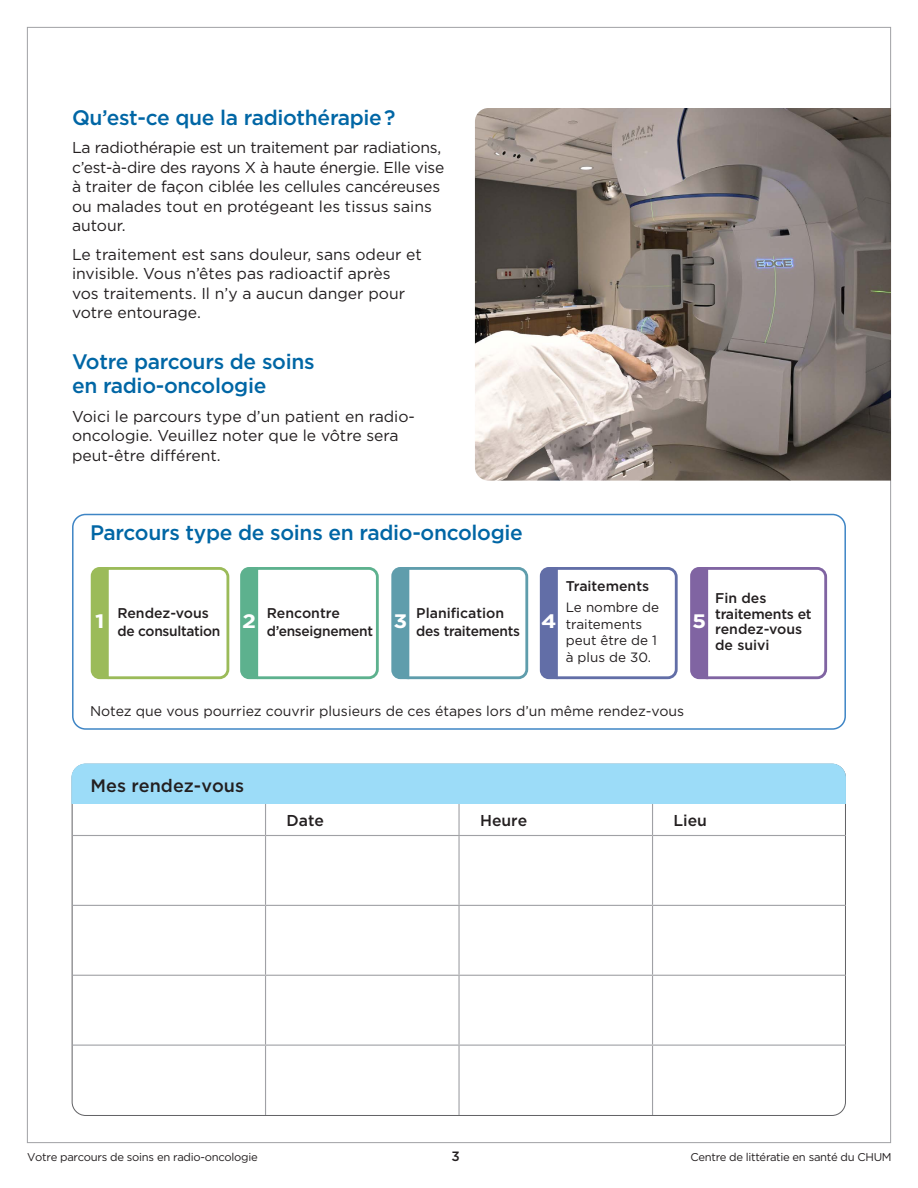
<style>
.page{position:relative;width:918px;height:1188px;background:#fff}
.page>*{position:absolute;margin:0;border:0;box-sizing:border-box;transform-origin:0 0}
.t1{font:500 21px/24px "Gotham";letter-spacing:-.015em;color:#0066a5}
.t2{font:700 19.5px "Gotham";color:#fff;scale:1.15 1}
.t3{font:500 18px "Gotham";color:#231f20}
.t4{font:15.75px/19.5px "Gotham";color:#231f20}
.t5{font:500 15.75px "Gotham";color:#231f20}
.t6{font:500 14.1px/18px "Gotham";letter-spacing:-.015em;color:#231f20}
.t7{font:14.1px "Gotham";color:#231f20}
.t8{font:13.5px/16.5px "Gotham";color:#231f20}
.t9{font:500 13.5px "Gotham";color:#231f20}
.t10{font:11.25px "Gotham";letter-spacing:-.025em;color:#231f20}
</style>
<div class="page">
<img style="left:475px;top:108px;width:416px;height:373px">
<div style="left:72px;top:514px;width:774px;height:216px;border:2px solid #3e85c5;border-radius:13px"></div>
<div style="left:100px;top:567px;width:129px;height:112px;border:3px solid #9bbb59;border-radius:8px"></div>
<div style="left:249px;top:567px;width:130px;height:112px;border:3px solid #5db18e;border-radius:8px"></div>
<div style="left:398px;top:567px;width:130px;height:112px;border:3px solid #5f9dac;border-radius:8px"></div>
<div style="left:548px;top:567px;width:130px;height:112px;border:3px solid #626ea7;border-radius:8px"></div>
<div style="left:697px;top:567px;width:130px;height:112px;border:3px solid #8064a2;border-radius:8px"></div>
<svg style="left:90px;top:567px;width:20px;height:113px;background:#a6c36c"></svg>
<svg style="left:240px;top:567px;width:20px;height:113px;background:#70ba9b"></svg>
<svg style="left:391px;top:567px;width:20px;height:113px;background:#71a8b5"></svg>
<svg style="left:539px;top:567px;width:20px;height:113px;background:#747fb1"></svg>
<svg style="left:690px;top:567px;width:20px;height:113px;background:#8e76ac"></svg>
<div style="left:71px;top:763px;width:775px;height:42px;background:#9cdcf8"></div>
<hr style="left:265px;top:804px;width:1px;height:31px;background:#a0a1a5">
<hr style="left:458px;top:804px;width:2px;height:31px;background:#a0a1a5">
<hr style="left:652px;top:804px;width:1px;height:31px;background:#a0a1a5">
<hr style="left:72px;top:835px;width:194px;height:1px;background:#a0a1a5">
<hr style="left:266px;top:835px;width:193px;height:1px;background:#a0a1a5">
<hr style="left:265px;top:836px;width:1px;height:69px;background:#a0a1a5">
<hr style="left:459px;top:835px;width:194px;height:1px;background:#a0a1a5">
<hr style="left:458px;top:836px;width:2px;height:69px;background:#a0a1a5">
<hr style="left:653px;top:835px;width:193px;height:1px;background:#a0a1a5">
<hr style="left:652px;top:836px;width:1px;height:69px;background:#a0a1a5">
<hr style="left:72px;top:905px;width:194px;height:1px;background:#a0a1a5">
<hr style="left:266px;top:905px;width:193px;height:1px;background:#a0a1a5">
<hr style="left:265px;top:906px;width:1px;height:69px;background:#a0a1a5">
<hr style="left:459px;top:905px;width:194px;height:1px;background:#a0a1a5">
<hr style="left:458px;top:906px;width:2px;height:69px;background:#a0a1a5">
<hr style="left:653px;top:905px;width:193px;height:1px;background:#a0a1a5">
<hr style="left:652px;top:906px;width:1px;height:69px;background:#a0a1a5">
<hr style="left:72px;top:975px;width:194px;height:1px;background:#a0a1a5">
<hr style="left:266px;top:975px;width:193px;height:1px;background:#a0a1a5">
<hr style="left:265px;top:976px;width:1px;height:69px;background:#a0a1a5">
<hr style="left:459px;top:975px;width:194px;height:1px;background:#a0a1a5">
<hr style="left:458px;top:976px;width:2px;height:69px;background:#a0a1a5">
<hr style="left:653px;top:975px;width:193px;height:1px;background:#a0a1a5">
<hr style="left:652px;top:976px;width:1px;height:69px;background:#a0a1a5">
<hr style="left:72px;top:1045px;width:194px;height:1px;background:#a0a1a5">
<hr style="left:266px;top:1045px;width:193px;height:1px;background:#a0a1a5">
<hr style="left:265px;top:1046px;width:1px;height:69px;background:#a0a1a5">
<hr style="left:459px;top:1045px;width:194px;height:1px;background:#a0a1a5">
<hr style="left:458px;top:1046px;width:2px;height:69px;background:#a0a1a5">
<hr style="left:653px;top:1045px;width:193px;height:1px;background:#a0a1a5">
<hr style="left:652px;top:1046px;width:1px;height:69px;background:#a0a1a5">
<h1 class="t1" style="left:72px;top:105px;width:325px">Qu’est-ce que la radiothérapie ?</h1>
<p class="t4" style="left:72px;top:138px;width:374px">La radiothérapie est un traitement par radiations, c’est-à-dire des rayons X à haute énergie. Elle vise à traiter de façon ciblée les cellules cancéreuses ou malades tout en protégeant les tissus sains autour.</p>
<p class="t4" style="left:72px;top:244px;width:351px">Le traitement est sans douleur, sans odeur et invisible. Vous n’êtes pas radioactif après<br>vos traitements. Il n’y a aucun danger pour votre entourage.</p>
<h1 class="t1" style="left:72px;top:350px;width:244px">Votre parcours de soins en radio-oncologie</h1>
<p class="t4" style="left:72px;top:406px;width:345px">Voici le parcours type d’un patient en radio&shy;oncologie. Veuillez noter que le vôtre sera peut-être différent.</p>
<h1 class="t1" style="left:90px;top:521px;width:434px">Parcours type de soins en radio-oncologie</h1>
<p class="t6" style="left:566px;top:577px;width:85px">Traitements</p>
<p class="t8" style="left:566px;top:599px;width:95px">Le nombre de traitements peut être de 1 à plus de 30.</p>
<p class="t6" style="left:715px;top:591px;width:98px;line-height:15.5px">Fin des traitements et rendez-vous de suivi</p>
<p class="t6" style="left:117px;top:603px;width:105px">Rendez-vous de consultation</p>
<p class="t6" style="left:267px;top:603px;width:108px">Rencontre d’enseignement</p>
<p class="t6" style="left:416px;top:603px;width:105px">Planification des traitements</p>
<p class="t2" style="left:95px;top:608px;width:10px">1</p>
<p class="t2" style="left:242px;top:608px;width:14px">2</p>
<p class="t2" style="left:393px;top:608px;width:14px">3</p>
<p class="t2" style="left:541px;top:608px;width:15px">4</p>
<p class="t2" style="left:692px;top:608px;width:14px">5</p>
<p class="t7" style="left:90px;top:702px;width:596px">Notez que vous pourriez couvrir plusieurs de ces étapes lors d’un même rendez-vous</p>
<p class="t3" style="left:91px;top:774px;width:155px">Mes rendez-vous</p>
<p class="t5" style="left:287px;top:810px;width:39px">Date</p>
<p class="t5" style="left:480px;top:810px;width:49px">Heure</p>
<p class="t5" style="left:674px;top:810px;width:35px">Lieu</p>
<p class="t10" style="left:27px;top:1150px;width:232px">Votre parcours de soins en radio-oncologie</p>
<p class="t9" style="left:451px;top:1147px;width:10px">3</p>
<p class="t10" style="left:691px;top:1150px;width:203px">Centre de littératie en santé du CHUM</p>
</div>
